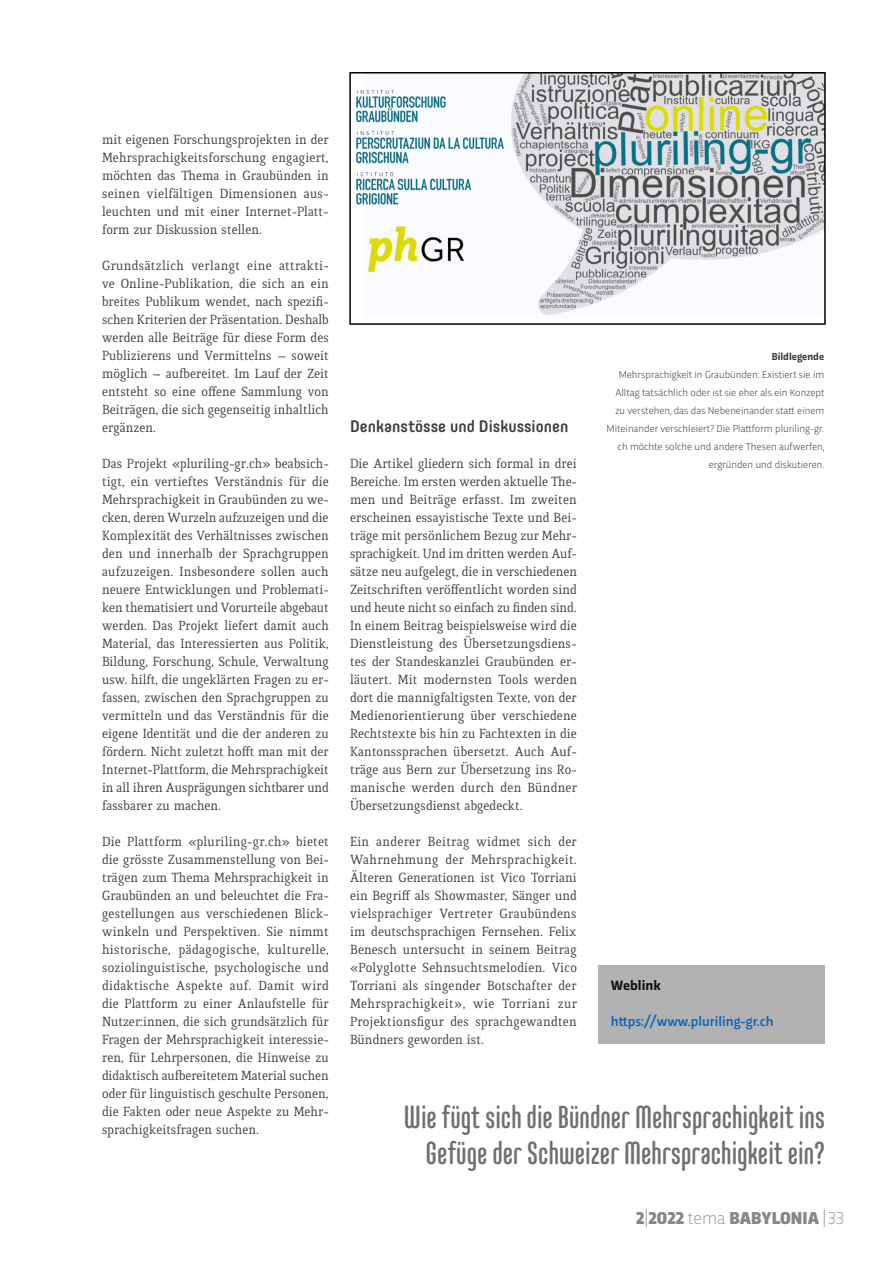
<style>
.page{position:relative;width:893px;height:1263px;background:#fff}
.page>*{position:absolute;margin:0;border:0;box-sizing:border-box;transform-origin:0 0}
.t1{font:500 31.5px/36px "Core Mellow 59 Cp";color:#706f6f;text-align:right}
.t2{font:900 18px "Trasandina";color:#878787}
.t3{font:500 16.5px "Core Mellow 55";color:#3c3c3b}
.t4{font:14.25px/18px "Quiroga Serif Pro";color:#3c3c3b;text-align:justify}
.t5{font:500 14.25px "Trasandina";color:#0563c1}
.t6{font:700 14.25px "Trasandina";color:#111}
.t7{font:300 10.5px/18px "Trasandina";color:#3c3c3b;text-align:right}
.t8{font:700 10.5px "Trasandina";color:#3c3c3b}
.s1{font-weight:200}
</style>
<div class="page">
<img style="left:356px;top:75px;width:467px;height:240px">
<div style="left:349px;top:72px;width:477px;height:253px;border:2px solid #000"></div>
<div style="left:598px;top:965px;width:227px;height:79px;background:#b3b2b2"></div>
<p class="t4" style="left:102px;top:130px;width:228px">mit eigenen Forschungsprojekten in der Mehrsprachigkeitsforschung engagiert, möchten das Thema in Graubünden in seinen vielfältigen Dimensionen aus&shy;leuchten und mit einer Internet-Platt&shy;form zur Diskussion stellen.</p>
<p class="t4" style="left:102px;top:256px;width:228px">Grundsätzlich verlangt eine attrakti&shy;ve Online-Publikation, die sich an ein breites Publikum wendet, nach spezifi&shy;schen Kriterien der Präsentation. Deshalb werden alle Beiträge für diese Form des Publizierens und Vermittelns – soweit möglich – aufbereitet. Im Lauf der Zeit entsteht so eine offene Sammlung von Beiträgen, die sich gegenseitig inhaltlich ergänzen.</p>
<p class="t4" style="left:102px;top:454px;width:228px">Das Projekt «pluriling-gr.ch» beabsich&shy;tigt, ein vertieftes Verständnis für die Mehrsprachigkeit in Graubünden zu we&shy;cken, deren Wurzeln aufzuzeigen und die Komplexität des Verhältnisses zwischen den und innerhalb der Sprachgruppen aufzuzeigen. Insbesondere sollen auch neuere Entwicklungen und Problemati&shy;ken thematisiert und Vorurteile abgebaut werden. Das Projekt liefert damit auch Material, das Interessierten aus Politik, Bildung, Forschung, Schule, Verwaltung usw. hilft, die ungeklärten Fragen zu er&shy;fassen, zwischen den Sprachgruppen zu vermitteln und das Verständnis für die eigene Identität und die der anderen zu fördern. Nicht zuletzt hofft man mit der Internet-Plattform, die Mehrsprachigkeit in all ihren Ausprägungen sichtbarer und fassbarer zu machen.</p>
<p class="t4" style="left:102px;top:832px;width:228px">Die Plattform «pluriling-gr.ch» bietet die grösste Zusammenstellung von Bei&shy;trägen zum Thema Mehrsprachigkeit in Graubünden an und beleuchtet die Fra&shy;gestellungen aus verschiedenen Blick&shy;winkeln und Perspektiven. Sie nimmt historische, pädagogische, kulturelle, soziolinguistische, psychologische und didaktische Aspekte auf. Damit wird die Plattform zu einer Anlaufstelle für Nutzer:innen, die sich grundsätzlich für Fragen der Mehrsprachigkeit interessie&shy;ren, für Lehrpersonen, die Hinweise zu didaktisch aufbereitetem Material suchen oder für linguistisch geschulte Personen, die Fakten oder neue Aspekte zu Mehr&shy;sprachigkeitsfragen suchen.</p>
<p class="t3" style="left:350px;top:414px;width:220px">Denkanstösse und Diskussionen</p>
<p class="t4" style="left:350px;top:455px;width:228px">Die Artikel gliedern sich formal in drei Bereiche. Im ersten werden aktuelle The&shy;men und Beiträge erfasst. Im zweiten erscheinen essayistische Texte und Bei&shy;träge mit persönlichem Bezug zur Mehr&shy;sprachigkeit. Und im dritten werden Auf&shy;sätze neu aufgelegt, die in verschiedenen Zeitschriften veröffentlicht worden sind und heute nicht so einfach zu finden sind.<br>In einem Beitrag beispielsweise wird die Dienstleistung des Übersetzungsdiens&shy;tes der Standeskanzlei Graubünden er&shy;läutert. Mit modernsten Tools werden dort die mannigfaltigsten Texte, von der Medienorientierung über verschiedene Rechtstexte bis hin zu Fachtexten in die Kantonssprachen übersetzt. Auch Auf&shy;träge aus Bern zur Übersetzung ins Ro&shy;manische werden durch den Bündner Übersetzungsdienst abgedeckt.</p>
<p class="t4" style="left:350px;top:833px;width:228px">Ein anderer Beitrag widmet sich der Wahrnehmung der Mehrsprachigkeit.<br>Älteren Generationen ist Vico Torriani ein Begriff als Showmaster, Sänger und vielsprachiger Vertreter Graubündens im deutschsprachigen Fernsehen. Felix Benesch untersucht in seinem Beitrag «Polyglotte Sehnsuchtsmelodien. Vico Torriani als singender Botschafter der Mehrsprachigkeit», wie Torriani zur Projektionsfigur des sprachgewandten Bündners geworden ist.</p>
<p class="t8" style="left:772px;top:349px;width:54px">Bildlegende</p>
<p class="t7" style="left:607px;top:365px;width:219px">Mehrsprachigkeit in Graubünden: Existiert sie im Alltag tatsächlich oder ist sie eher als ein Konzept zu verstehen, das das Nebeneinander statt einem Miteinander verschleiert? Die Plattform pluriling-gr. ch möchte solche und andere Thesen aufwerfen, ergründen und diskutieren.</p>
<p class="t6" style="left:611px;top:975px;width:51px">Weblink</p>
<p class="t5" style="left:611px;top:1011px;width:164px">https://www.pluriling-gr.ch</p>
<h1 class="t1" style="left:404px;top:1098px;width:422px">Wie fügt sich die Bündner Mehrsprachigkeit ins<br>Gefüge der Schweizer Mehrsprachigkeit ein?</h1>
<p class="t2" style="left:636px;top:1205px;width:209px">2<span class="s1">|</span>2022 <span class="s1">tema</span> BABYLONIA <span class="s1">| 33</span></p>
</div>
